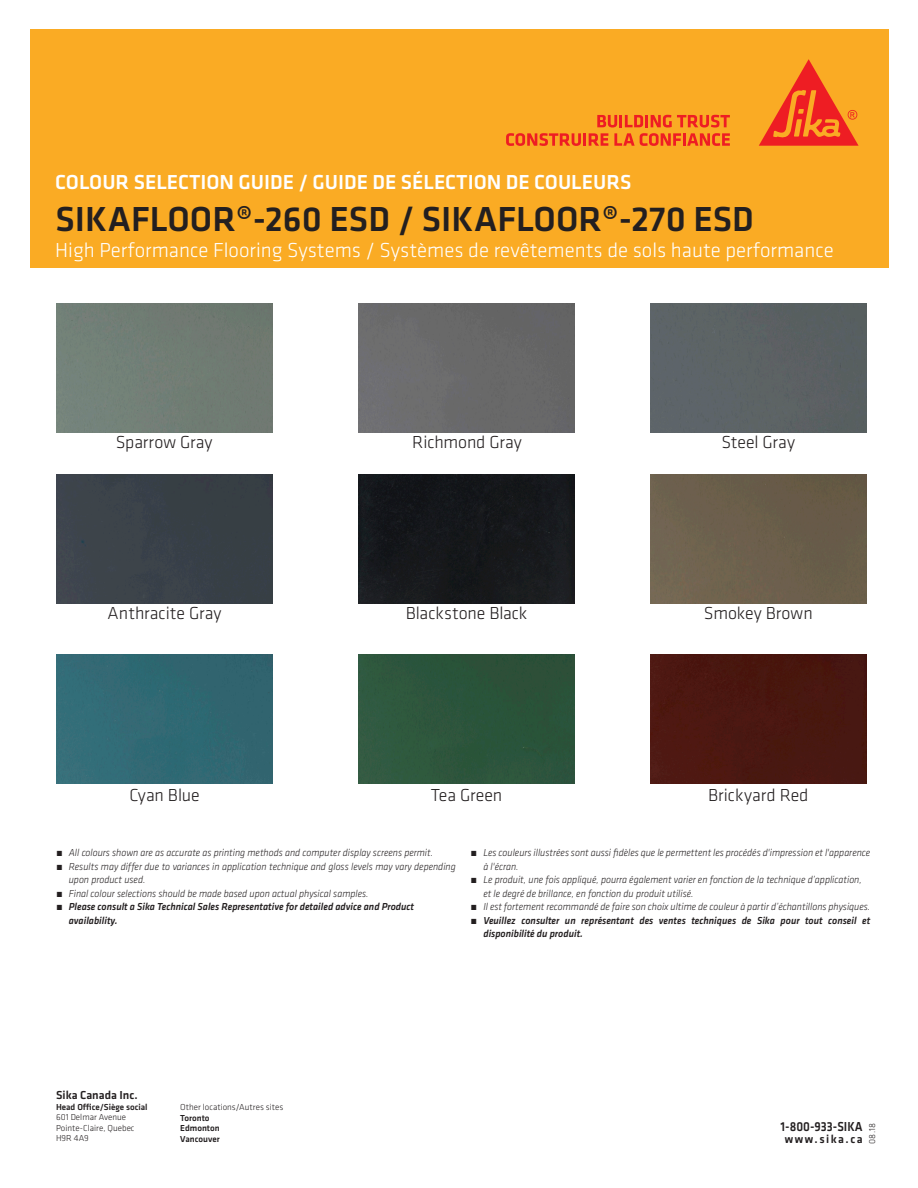
<style>
.page{position:relative;width:918px;height:1188px;background:#fff}
.page>*{position:absolute;margin:0;border:0;box-sizing:border-box;transform-origin:0 0}
.t1{font:500 36px "Klavika";color:#231f20}
.t2{font:300 21px "Klavika";color:#fff}
.t3{font:500 21px "Klavika";color:#fff}
.t4{font:300 18px "Klavika";letter-spacing:-.005em;color:#231f20}
.t5{font:500 13.5px "Klavika";color:#231f20;scale:.9 1}
.t6{font:500 12px "Klavika";color:#231f20}
.t7{font:500 12px "Klavika";letter-spacing:.12em;color:#231f20}
.Text{font:italic 300 10.5px/13.5px "Klavika";color:#231f20;scale:.95 1}
.Text-2{font:italic 500 10.5px/13.5px "Klavika";color:#231f20;scale:.95 1}
.Text-3{font:300 9px "Klavika";color:#231f20}
.t8{font:500 9px "Klavika";color:#231f20}
.s1{font-style:normal}
.s2{font-weight:300;font-style:normal}
</style>
<div class="page">
<div style="left:30px;top:30px;width:858px;height:238px;background:#faab24"></div>
<svg style="left:759px;top:59px;width:100px;height:87px"></svg>
<svg style="left:506px;top:115px;width:224px;height:31px"></svg>
<div style="left:359px;top:475px;width:216px;height:129px;background:#17181c"></div>
<div style="left:56px;top:303px;width:216px;height:130px;background:#707d73"></div>
<img style="left:359px;top:303px;width:216px;height:130px">
<div style="left:56px;top:475px;width:216px;height:129px;background:#38404a"></div>
<div style="left:651px;top:654px;width:216px;height:129px;background:#481812"></div>
<div style="left:56px;top:654px;width:216px;height:129px;background:#316974"></div>
<div style="left:359px;top:654px;width:216px;height:129px;background:#2d543c"></div>
<div style="left:651px;top:303px;width:216px;height:130px;background:#5d6264"></div>
<img style="left:651px;top:475px;width:216px;height:129px">
<p class="t3" style="left:55px;top:168px;width:578px">COLOUR SELECTION GUIDE / GUIDE DE SÉLECTION DE COULEURS</p>
<p class="t1" style="left:56px;top:195px;width:700px">SIKAFLOOR®-260 ESD / SIKAFLOOR®-270 ESD</p>
<p class="t2" style="left:55px;top:237px;width:780px">High Performance Flooring Systems / Systèmes de revêtements de sols haute performance</p>
<p class="t4" style="left:116px;top:431px;width:98px">Sparrow Gray</p>
<p class="t4" style="left:412px;top:431px;width:111px">Richmond Gray</p>
<p class="t4" style="left:722px;top:431px;width:75px">Steel Gray</p>
<p class="t4" style="left:108px;top:602px;width:115px">Anthracite Gray</p>
<p class="t4" style="left:406px;top:602px;width:123px">Blackstone Black</p>
<p class="t4" style="left:704px;top:602px;width:110px">Smokey Brown</p>
<p class="t4" style="left:129px;top:785px;width:72px">Cyan Blue</p>
<p class="t4" style="left:431px;top:785px;width:73px">Tea Green</p>
<p class="t4" style="left:708px;top:785px;width:102px">Brickyard Red</p>
<p class="Text" style="left:56px;top:846px;width:399px"><span class="s1">•</span> All colours shown are as accurate as printing methods and computer display screens permit.</p>
<p class="Text" style="left:69px;top:860px;width:409px;text-indent:-13px"><span class="s1">•</span> Results may differ due to variances in application technique and gloss levels may vary depending upon product used.</p>
<p class="Text" style="left:56px;top:887px;width:331px"><span class="s1">•</span> Final colour selections should be made based upon actual physical samples.</p>
<p class="Text-2" style="left:69px;top:900px;width:365px;text-indent:-13px"><span class="s2">•</span> Please consult a Sika Technical Sales Representative for detailed advice and Product availability.</p>
<p class="Text" style="left:483px;top:846px;width:409px;text-indent:-13px"><span class="s1">•</span> Les couleurs illustrées sont aussi fidèles que le permettent les procédés d'impression et l'apparence à l'écran.</p>
<p class="Text" style="left:483px;top:873px;width:400px;text-indent:-13px"><span class="s1">•</span> Le produit, une fois appliqué, pourra également varier en fonction de la technique d’application, et le degré de brillance, en fonction du produit utilisé.</p>
<p class="Text" style="left:471px;top:900px;width:422px"><span class="s1">•</span> Il est fortement recommandé de faire son choix ultime de couleur à partir d’échantillons physiques.</p>
<p class="Text-2" style="left:483px;top:913px;width:409px;text-indent:-13px"><span class="s2">•</span> Veuillez consulter un représentant des ventes techniques de Sika pour tout conseil et disponibilité du produit.</p>
<p class="t6" style="left:56px;top:1087px;width:83px">Sika Canada Inc.</p>
<p class="t8" style="left:56px;top:1101px;width:93px">Head Office/Siège social</p>
<p class="Text-3" style="left:56px;top:1112px;width:72px">601 Delmar Avenue</p>
<p class="Text-3" style="left:56px;top:1123px;width:80px">Pointe-Claire, Quebec</p>
<p class="Text-3" style="left:56px;top:1133px;width:34px">H9R 4A9</p>
<p class="Text-3" style="left:180px;top:1102px;width:105px">Other locations/Autres sites</p>
<p class="t8" style="left:180px;top:1112px;width:31px">Toronto</p>
<p class="t8" style="left:180px;top:1122px;width:41px">Edmonton</p>
<p class="t8" style="left:180px;top:1133px;width:41px">Vancouver</p>
<p class="t5" style="left:781px;top:1118px;width:93px">1-800-933-SIKA</p>
<p class="t7" style="left:785px;top:1131px;width:79px">www.sika.ca</p>
<p class="Text-3" style="left:867px;top:1144px;width:22px;rotate:-90deg">08.18</p>
</div>
